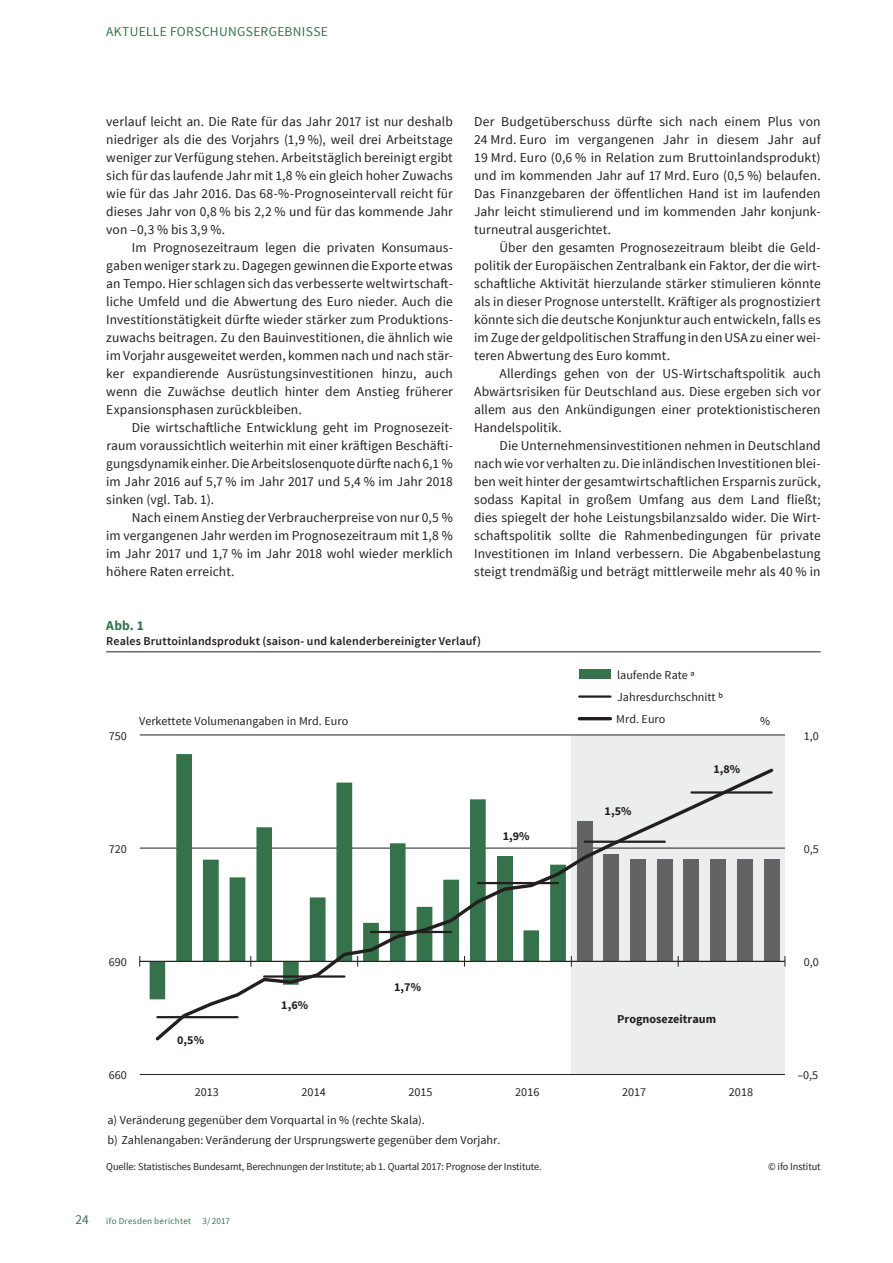
<style>
.page{position:relative;width:893px;height:1263px;background:#fff}
.page>*{position:absolute;margin:0;border:0;box-sizing:border-box;transform-origin:0 0}
.t1{font:13.5px/18px "Source Sans Pro";letter-spacing:.005em;color:#231f20;text-align:justify}
.t2{font:13.5px "Source Sans Pro";letter-spacing:.02em;color:#35724c}
.t3{font:700 13.5px "Source Sans Pro";color:#35724c}
.t4{font:12px/22.2px "Source Sans Pro";color:#231f20}
.t5{font:600 12px "Source Sans Pro";letter-spacing:.01em;color:#231f20}
.t6{font:700 12px "Source Sans Pro";color:#231f20}
.t7{font:10.5px "Source Sans Pro";letter-spacing:-.01em;color:#231f20}
.t8{font:9px "Source Sans Pro";letter-spacing:.035em;color:#35724c}
</style>
<div class="page">
<hr style="left:106px;top:651px;width:715px;height:1px;background:#231f20">
<div style="left:571px;top:735px;width:214px;height:339px;background:#eceded"></div>
<hr style="left:140px;top:848px;width:645px;height:1px;background:#231f20">
<hr style="left:140px;top:734px;width:645px;height:1px;background:#231f20">
<div style="left:764px;top:859px;width:15px;height:102px;background:#636366"></div>
<hr style="left:140px;top:961px;width:645px;height:1px;background:#231f20">
<hr style="left:140px;top:1074px;width:645px;height:1px;background:#231f20">
<svg style="left:153px;top:766px;width:623px;height:275px"></svg>
<div style="left:579px;top:670px;width:31px;height:9px;background:#35724c"></div>
<hr style="left:579px;top:695px;width:31px;height:3px;background:#231f20">
<hr style="left:579px;top:717px;width:31px;height:3px;background:#231f20">
<p class="t2" style="left:106px;top:23px;width:223px">aktuelle Forschungsergebnisse</p>
<p class="t1" style="left:106px;top:113px;width:348px">verlauf leicht an. Die Rate für das Jahr 2017 ist nur deshalb niedriger als die des Vorjahrs (1,9 %), weil drei Arbeitstage weniger zur Verfügung stehen. Arbeitstäglich bereinigt ergibt sich für das laufende Jahr mit 1,8 % ein gleich hoher Zuwachs wie für das Jahr 2016. Das 68-%-Prognoseintervall reicht für dieses Jahr von 0,8 % bis 2,2 % und für das kommende Jahr von –0,3 % bis 3,9 %.</p>
<p class="t1" style="left:106px;top:239px;width:348px;text-indent:26px">Im Prognosezeitraum legen die privaten Konsumaus&shy;gaben weniger stark zu. Dagegen gewinnen die Exporte etwas an Tempo. Hier schlagen sich das verbesserte weltwirtschaft&shy;liche Umfeld und die Abwertung des Euro nieder. Auch die Investitionstätigkeit dürfte wieder stärker zum Produktions&shy;zuwachs beitragen. Zu den Bauinvestitionen, die ähnlich wie im Vorjahr ausgeweitet werden, kommen nach und nach stär&shy;ker expandierende Ausrüstungsinvestitionen hinzu, auch wenn die Zuwächse deutlich hinter dem Anstieg früherer Expansionsphasen zurückbleiben.</p>
<p class="t1" style="left:106px;top:419px;width:348px;text-indent:26px">Die wirtschaftliche Entwicklung geht im Prognosezeit&shy;raum voraussichtlich weiterhin mit einer kräftigen Beschäfti&shy;gungsdynamik einher. Die Arbeitslosenquote dürfte nach 6,1 % im Jahr 2016 auf 5,7 % im Jahr 2017 und 5,4 % im Jahr 2018 sinken (vgl. Tab. 1).</p>
<p class="t1" style="left:106px;top:509px;width:348px;text-indent:26px">Nach einem Anstieg der Verbraucherpreise von nur 0,5 % im vergangenen Jahr werden im Prognosezeitraum mit 1,8 % im Jahr 2017 und 1,7 % im Jahr 2018 wohl wieder merklich höhere Raten erreicht.</p>
<p class="t1" style="left:474px;top:113px;width:348px">Der Budgetüberschuss dürfte sich nach einem Plus von 24 Mrd. Euro im vergangenen Jahr in diesem Jahr auf 19 Mrd. Euro (0,6 % in Relation zum Bruttoinlandsprodukt) und im kommenden Jahr auf 17 Mrd. Euro (0,5 %) belaufen.<br>Das Finanzgebaren der öffentlichen Hand ist im laufenden Jahr leicht stimulierend und im kommenden Jahr konjunk&shy;turneutral ausgerichtet.</p>
<p class="t1" style="left:474px;top:239px;width:348px;text-indent:26px">Über den gesamten Prognosezeitraum bleibt die Geld&shy;politik der Europäischen Zentralbank ein Faktor, der die wirt&shy;schaftliche Aktivität hierzulande stärker stimulieren könnte als in dieser Prognose unterstellt. Kräftiger als prognostiziert könnte sich die deutsche Konjunktur auch entwickeln, falls es im Zuge der geldpolitischen Straffung in den USA zu einer wei&shy;teren Abwertung des Euro kommt.</p>
<p class="t1" style="left:474px;top:365px;width:348px;text-indent:26px">Allerdings gehen von der US-Wirtschaftspolitik auch Abwärtsrisiken für Deutschland aus. Diese ergeben sich vor allem aus den Ankündigungen einer protektionistischeren Handelspolitik.</p>
<p class="t1" style="left:474px;top:437px;width:348px;text-indent:26px">Die Unternehmensinvestitionen nehmen in Deutschland nach wie vor verhalten zu. Die inländischen Investitionen blei&shy;ben weit hinter der gesamtwirtschaftlichen Ersparnis zurück, sodass Kapital in großem Umfang aus dem Land fließt; dies spiegelt der hohe Leistungsbilanzsaldo wider. Die Wirt&shy;schaftspolitik sollte die Rahmenbedingungen für private Investitionen im Inland verbessern. Die Abgabenbelastung steigt trendmäßig und beträgt mittlerweile mehr als 40 % in</p>
<p class="t3" style="left:106px;top:617px;width:39px">Abb. 1</p>
<p class="t5" style="left:106px;top:633px;width:376px">Reales Bruttoinlandsprodukt (saison- und kalenderbereinigter Verlauf)</p>
<p class="t4" style="left:617px;top:664px;width:107px">laufende Rate ᵃ<br>Jahresdurchschnitt ᵇ</p>
<p class="t4" style="left:109px;top:725px;width:20px">750</p>
<p class="t4" style="left:109px;top:838px;width:20px">720</p>
<p class="t4" style="left:139px;top:710px;width:211px">Verkettete Volumenangaben in Mrd. Euro</p>
<p class="t4" style="left:616px;top:708px;width:51px">Mrd. Euro</p>
<p class="t4" style="left:760px;top:710px;width:11px">%</p>
<p class="t6" style="left:503px;top:828px;width:28px">1,9%</p>
<p class="t6" style="left:605px;top:804px;width:28px">1,5%</p>
<p class="t6" style="left:713px;top:761px;width:28px">1,8%</p>
<p class="t4" style="left:804px;top:725px;width:17px">1,0</p>
<p class="t4" style="left:804px;top:838px;width:17px">0,5</p>
<p class="t4" style="left:109px;top:951px;width:20px">690</p>
<p class="t4" style="left:109px;top:1064px;width:20px">660</p>
<p class="t6" style="left:177px;top:1032px;width:28px">0,5%</p>
<p class="t6" style="left:281px;top:997px;width:28px">1,6%</p>
<p class="t6" style="left:394px;top:979px;width:28px">1,7%</p>
<p class="t6" style="left:617px;top:1011px;width:100px">Prognosezeitraum</p>
<p class="t4" style="left:195px;top:1081px;width:26px">2013</p>
<p class="t4" style="left:302px;top:1081px;width:26px">2014</p>
<p class="t4" style="left:408px;top:1081px;width:26px">2015</p>
<p class="t4" style="left:515px;top:1081px;width:26px">2016</p>
<p class="t4" style="left:622px;top:1081px;width:26px">2017</p>
<p class="t4" style="left:729px;top:1081px;width:26px">2018</p>
<p class="t4" style="left:107px;top:1110px;width:394px;line-height:19.8px">a) Veränderung gegenüber dem Vorquartal in % (rechte Skala).<br>b) Zahlenangaben: Veränderung der Ursprungswerte gegenüber dem Vorjahr.</p>
<p class="t4" style="left:804px;top:951px;width:17px">0,0</p>
<p class="t4" style="left:797px;top:1064px;width:22px">–0,5</p>
<p class="t7" style="left:106px;top:1160px;width:437px">Quelle: Statistisches Bundesamt, Berechnungen der Institute; ab 1. Quartal 2017: Prognose der Institute.</p>
<p class="t7" style="left:768px;top:1160px;width:54px">© ifo Institut</p>
<p class="t2" style="left:75px;top:1211px;width:15px">24</p>
<p class="t8" style="left:106px;top:1215px;width:125px">ifo Dresden berichtet 3/ 2017</p>
</div>
